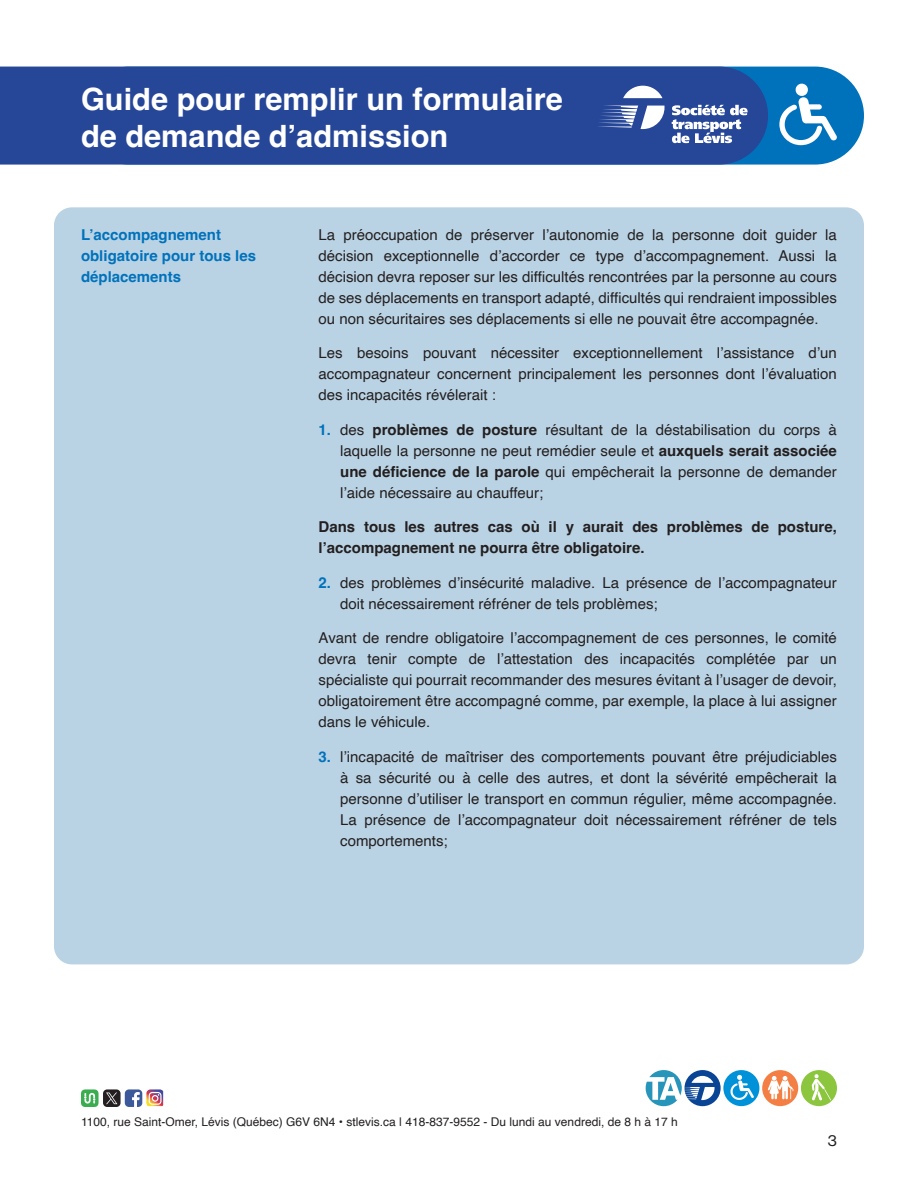
<style>
.page{position:relative;width:918px;height:1188px;background:#fff}
.page>*{position:absolute;margin:0;border:0;box-sizing:border-box;transform-origin:0 0}
.t1{font:700 30.75px/36.9px "Helvetica";color:#fff}
.t2{font:15px/21px "Helvetica";color:#231f20;text-align:justify}
.t3{font:700 15px/21px "Helvetica";color:#231f20}
.t4{font:700 15px/21px "Helvetica";color:#0072bc}
.t5{font:15px "N Haas Grotesk TX Pro 55 Rg";color:#231f20}
.t6{font:12px "Helvetica";color:#231f20}
.s1{font-weight:700;color:#0072bc}
.s2{font-weight:700}
</style>
<div class="page">
<div style="left:54px;top:207px;width:810px;height:757px;background:#bad3e4;border-radius:18px"></div>
<div style="left:80px;top:67px;width:784px;height:98px;background:#0072bc;border-radius:49px"></div>
<div style="left:0;top:67px;width:768px;height:98px;background:#264698"></div>
<svg style="left:623px;top:86px;width:39px;height:12px"></svg>
<svg style="left:596px;top:106px;width:69px;height:23px;background:#778bbe"></svg>
<svg style="left:672px;top:105px;width:76px;height:38px;background:#7c8fc1"></svg>
<svg style="left:779px;top:84px;width:58px;height:61px"></svg>
<div style="left:801px;top:1070px;width:36px;height:36px;background:#8bc63e;border-radius:50%"></div>
<svg style="left:812px;top:1074px;width:19px;height:26px"></svg>
<div style="left:762px;top:1070px;width:36px;height:36px;background:#f47f45;border-radius:50%"></div>
<svg style="left:768px;top:1076px;width:25px;height:23px"></svg>
<div style="left:723px;top:1070px;width:36px;height:36px;background:#0092d8;border-radius:50%"></div>
<svg style="left:730px;top:1075px;width:24px;height:25px"></svg>
<div style="left:684px;top:1070px;width:37px;height:36px;background:#094594;border-radius:50%"></div>
<div style="left:646px;top:1070px;width:36px;height:36px;background:#2794ba;border-radius:50%"></div>
<svg style="left:646px;top:1076px;width:69px;height:24px"></svg>
<svg style="left:81px;top:1089px;width:18px;height:18px"></svg>
<div style="left:103px;top:1089px;width:18px;height:18px;background:#231f20;border-radius:4px"></div>
<svg style="left:125px;top:1089px;width:38px;height:18px"></svg>
<svg style="left:106px;top:1093px;width:11px;height:11px"></svg>
<h1 class="t1" style="left:81px;top:84px;width:483px">Guide pour remplir un formulaire de demande d’admission</h1>
<p class="t4" style="left:81px;top:226px;width:177px">L’accompagnement obligatoire pour tous les déplacements</p>
<p class="t2" style="left:319px;top:224px;width:520px">La préoccupation de préserver l’autonomie de la personne doit guider la décision exceptionnelle d’accorder ce type d’accompagnement. Aussi la décision devra reposer sur les difficultés rencontrées par la personne au cours de ses déplacements en transport adapté, difficultés qui rendraient impossibles ou non sécuritaires ses déplacements si elle ne pouvait être accompagnée.</p>
<p class="t2" style="left:319px;top:343px;width:520px">Les besoins pouvant nécessiter exceptionnellement l’assistance d’un accompagnateur concernent principalement les personnes dont l’évaluation des incapacités révélerait :</p>
<p class="t2" style="left:340px;top:419px;width:498px;text-indent:-22px"><span class="s1">1.</span> des <span class="s2">problèmes de posture</span> résultant de la déstabilisation du corps à laquelle la personne ne peut remédier seule et <span class="s2">auxquels serait associée une déficience de la parole</span> qui empêcherait la personne de demander l’aide nécessaire au chauffeur;</p>
<p class="t3" style="left:319px;top:518px;width:520px">Dans tous les autres cas où il y aurait des problèmes de posture, l’accompagnement ne pourra être obligatoire.</p>
<p class="t2" style="left:340px;top:572px;width:498px;text-indent:-22px"><span class="s1">2.</span> des problèmes d’insécurité maladive. La présence de l’accompagnateur doit nécessairement réfréner de tels problèmes;</p>
<p class="t2" style="left:319px;top:628px;width:520px">Avant de rendre obligatoire l’accompagnement de ces personnes, le comité devra tenir compte de l’attestation des incapacités complétée par un spécialiste qui pourrait recommander des mesures évitant à l’usager de devoir, obligatoirement être accompagné comme, par exemple, la place à lui assigner dans le véhicule.</p>
<p class="t2" style="left:340px;top:746px;width:498px;text-indent:-22px"><span class="s1">3.</span> l’incapacité de maîtriser des comportements pouvant être préjudiciables à sa sécurité ou à celle des autres, et dont la sévérité empêcherait la personne d’utiliser le transport en commun régulier, même accompagnée.<br>La présence de l’accompagnateur doit nécessairement réfréner de tels comportements;</p>
<p class="t6" style="left:81px;top:1112px;width:598px">1100, rue Saint-Omer, Lévis (Québec) G6V 6N4 • stlevis.ca | 418-837-9552 - Du lundi au vendredi, de 8 h à 17 h</p>
<p class="t5" style="left:828px;top:1131px;width:11px">3</p>
</div>
